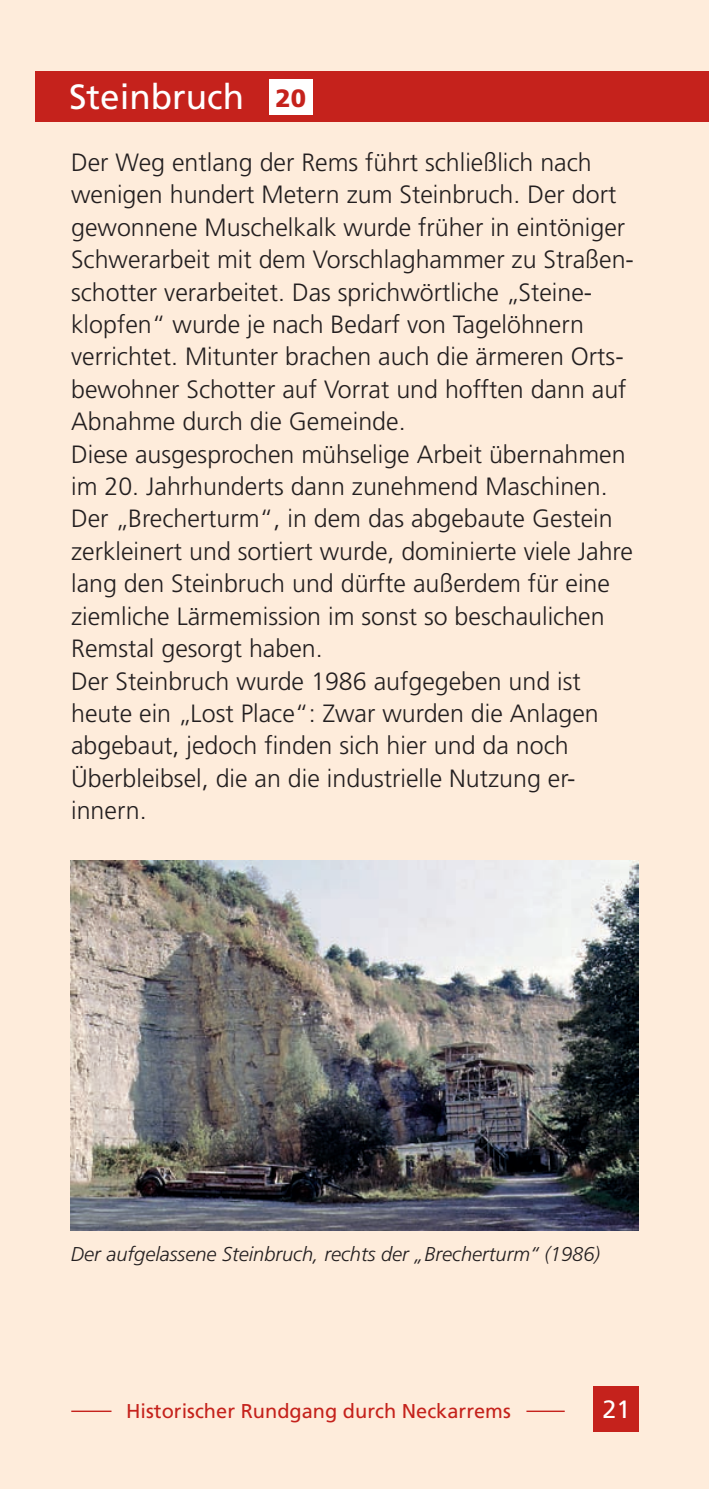
<style>
.page{position:relative;width:709px;height:1489px;background:#fff}
.page>*{position:absolute;margin:0;border:0;box-sizing:border-box;transform-origin:0 0}
.t1{font:35px "Frutiger";color:#fff}
.t2{font:300 25px/32.5px "Frutiger";color:#231f20}
.t3{font:25px "Frutiger";color:#fff}
.t4{font:900 25px "Frutiger";color:#c5221c}
.t5{font:italic 300 20px "Frutiger";color:#231f20}
.t6{font:20px "Frutiger";color:#c5221c}
</style>
<div class="page">
<div style="left:0;top:0;width:709px;height:1488px;background:#feecdb"></div>
<div style="left:593px;top:1385px;width:46px;height:46px;background:#c5221c"></div>
<hr style="left:71px;top:1410px;width:40px;height:1px;background:#c5221c">
<hr style="left:526px;top:1410px;width:38px;height:1px;background:#c5221c">
<div style="left:35px;top:71px;width:674px;height:50px;background:#c5221c"></div>
<div style="left:269px;top:79px;width:43px;height:35px;background:#fff"></div>
<img style="left:71px;top:860px;width:567px;height:370px">
<h1 class="t1" style="left:69px;top:82px;width:177px">Steinbruch</h1>
<p class="t4" style="left:275px;top:87px;width:32px">20</p>
<p class="t2" style="left:71px;top:147px;width:564px">Der Weg entlang der Rems führt schließlich nach wenigen hundert Metern zum Steinbruch. Der dort gewonnene Muschelkalk wurde früher in eintöniger Schwerarbeit mit dem Vorschlaghammer zu Straßen&shy;schotter verarbeitet. Das sprichwörtliche „Steine&shy;klopfen“ wurde je nach Bedarf von Tagelöhnern verrichtet. Mitunter brachen auch die ärmeren Orts&shy;bewohner Schotter auf Vorrat und hofften dann auf Abnahme durch die Gemeinde.<br>Diese ausgesprochen mühselige Arbeit übernahmen im 20. Jahrhunderts dann zunehmend Maschinen.<br>Der „Brecherturm“, in dem das abgebaute Gestein zerkleinert und sortiert wurde, dominierte viele Jahre lang den Steinbruch und dürfte außerdem für eine ziemliche Lärmemission im sonst so beschaulichen Remstal gesorgt haben.<br>Der Steinbruch wurde 1986 aufgegeben und ist heute ein „Lost Place“: Zwar wurden die Anlagen abgebaut, jedoch finden sich hier und da noch Überbleibsel, die an die industrielle Nutzung er&shy;innern.</p>
<p class="t5" style="left:71px;top:1244px;width:530px">Der aufgelassene Steinbruch, rechts der „Brecherturm“ (1986)</p>
<p class="t6" style="left:126px;top:1401px;width:386px">Historischer Rundgang durch Neckarrems</p>
<p class="t3" style="left:602px;top:1398px;width:29px">21</p>
</div>
